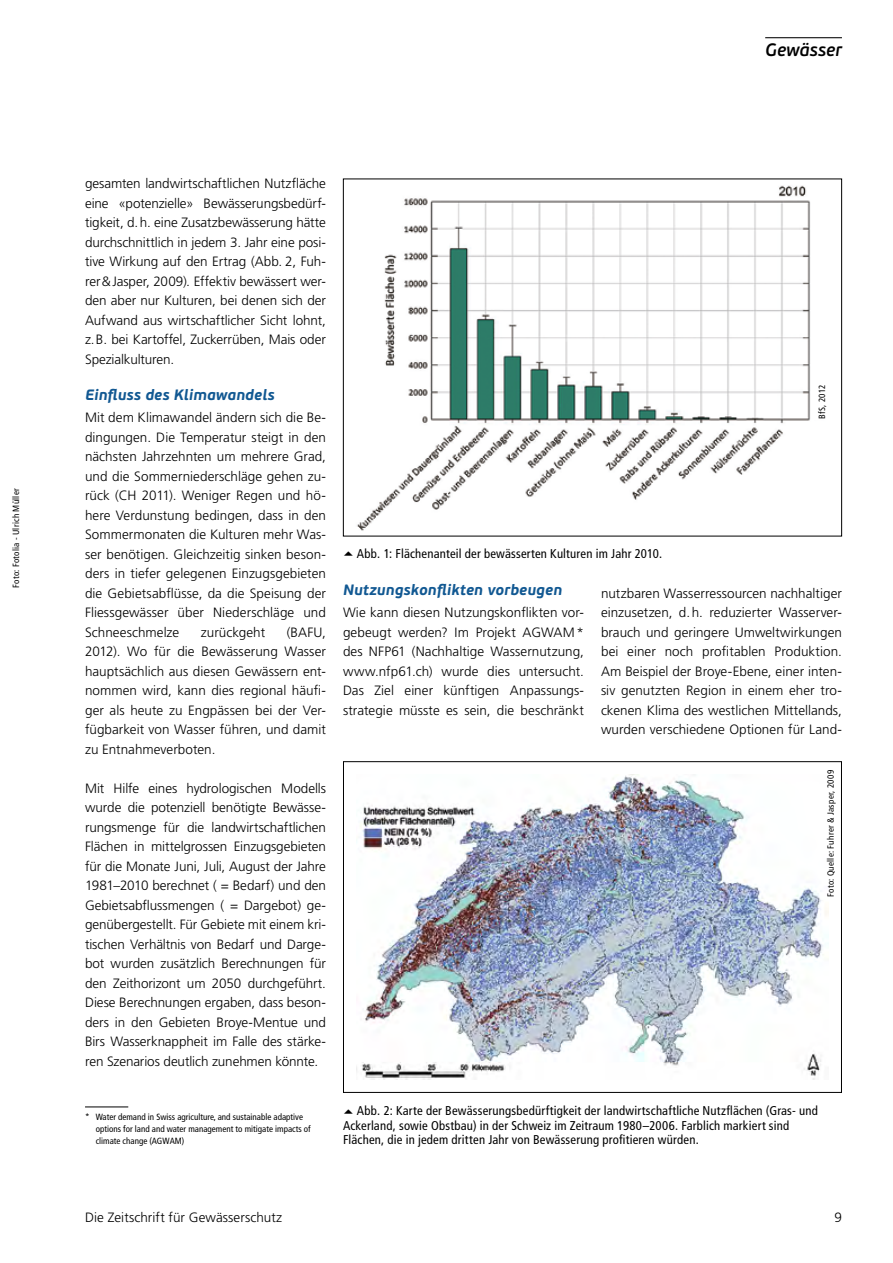
<style>
.page{position:relative;width:893px;height:1263px;background:#fff}
.page>*{position:absolute;margin:0;border:0;box-sizing:border-box;transform-origin:0 0}
.t1{font:italic 600 18px "PF Beau Sans Pro";letter-spacing:-.005em;color:#000}
.t2{font:italic 700 15px "PF Beau Sans Pro";letter-spacing:.005em;color:#115892}
.t3{font:300 13.5px/19.5px "Frutiger LT Std";color:#000;text-align:justify}
.t4{font:condensed 12.75px/14.2px "Frutiger LT Std";letter-spacing:.015em;color:#000}
.t5{font:condensed 9px/12px "Frutiger LT Std";color:#000}
.t6{font:condensed 9px "Frutiger LT Std";letter-spacing:.03em;color:#000}
.s1{font-style:italic}
</style>
<div class="page">
<hr style="left:765px;top:37px;width:77px;height:1px;background:#000">
<img style="left:357px;top:185px;width:454px;height:346px">
<img style="left:360px;top:774px;width:468px;height:306px">
<hr style="left:85px;top:1107px;width:43px;height:1px;background:#000">
<p class="t6" style="left:11px;top:588px;width:101px;rotate:-90deg">Foto: Fotolia - Ulrich Müller</p>
<h1 class="t1" style="left:765px;top:39px;width:78px">Gewässer</h1>
<p class="t3" style="left:85px;top:174px;width:242px">gesamten landwirtschaftlichen Nutzfläche eine «potenzielle» Bewässerungsbedürf&shy;tigkeit, d.h. eine Zusatzbewässerung hätte durchschnittlich in jedem 3. Jahr eine posi&shy;tive Wirkung auf den Ertrag (Abb. 2, Fuh&shy;rer&amp;Jasper, 2009)<span class="s1">.</span> Effektiv bewässert wer&shy;den aber nur Kulturen, bei denen sich der Aufwand aus wirtschaftlicher Sicht lohnt, z.B. bei Kartoffel, Zuckerrüben, Mais oder Spezialkulturen.</p>
<p class="t2" style="left:85px;top:385px;width:191px">Einfluss des Klimawandels</p>
<p class="t3" style="left:85px;top:408px;width:242px">Mit dem Klimawandel ändern sich die Be&shy;dingungen. Die Temperatur steigt in den nächsten Jahrzehnten um mehrere Grad, und die Sommerniederschläge gehen zu&shy;rück (CH 2011). Weniger Regen und hö&shy;here Verdunstung bedingen, dass in den Sommermonaten die Kulturen mehr Was&shy;ser benötigen. Gleichzeitig sinken beson&shy;ders in tiefer gelegenen Einzugsgebieten die Gebietsabflüsse, da die Speisung der Fliessgewässer über Niederschläge und Schneeschmelze</p>
<p class="t3" style="left:85px;top:623px;width:242px;text-indent:202px">(BAFU, 2012). Wo für die Bewässerung Wasser hauptsächlich aus diesen Gewässern ent&shy;nommen wird, kann dies regional häufi&shy;ger als heute zu Engpässen bei der Ver&shy;fügbarkeit von Wasser führen, und damit zu Entnahmeverboten.</p>
<p class="t3" style="left:85px;top:778px;width:242px">Mit Hilfe eines hydrologischen Modells wurde die potenziell benötigte Bewässe&shy;rungsmenge für die landwirtschaftlichen Flächen in mittelgrossen Einzugsgebieten für die Monate Juni, Juli, August der Jahre 1981–2010 berechnet ( = Bedarf) und den Gebietsabflussmengen ( = Dargebot) ge&shy;genübergestellt. Für Gebiete mit einem kri&shy;tischen Verhältnis von Bedarf und Darge&shy;bot wurden zusätzlich Berechnungen für den Zeithorizont um 2050 durchgeführt.<br>Diese Berechnungen ergaben, dass beson&shy;ders in den Gebieten Broye-Mentue und Birs Wasserknappheit im Falle des stärke&shy;ren Szenarios deutlich zunehmen könnte.</p>
<p class="t3" style="left:201px;top:623px;width:66px">zurückgeht</p>
<p class="t5" style="left:96px;top:1111px;width:217px;text-indent:-11px">* Water demand in Swiss agriculture, and sustainable adaptive options for land and water management to mitigate impacts of climate change (AGWAM)</p>
<p class="t4" style="left:357px;top:547px;width:307px">Abb. 1: Flächenanteil der bewässerten Kulturen im Jahr 2010.</p>
<p class="t5" style="left:816px;top:419px;width:36px;rotate:-90deg">BfS, 2012</p>
<p class="t2" style="left:343px;top:580px;width:221px">Nutzungskonflikten vorbeugen</p>
<p class="t3" style="left:343px;top:603px;width:242px">Wie kann diesen Nutzungskonflikten vor&shy;gebeugt werden? Im Projekt AGWAM* des NFP61 (Nachhaltige Wassernutzung, www.nfp61.ch) wurde dies untersucht.<br>Das Ziel einer künftigen Anpassungs&shy;strategie müsste es sein, die beschränkt</p>
<p class="t3" style="left:601px;top:584px;width:242px">nutzbaren Wasserressourcen nachhaltiger einzusetzen, d.h. reduzierter Wasserver&shy;brauch und geringere Umweltwirkungen bei einer noch profitablen Produktion.<br>Am Beispiel der Broye-Ebene, einer inten&shy;siv genutzten Region in einem eher tro&shy;ckenen Klima des westlichen Mittellands, wurden verschiedene Optionen für Land-</p>
<p class="t6" style="left:825px;top:897px;width:129px;rotate:-90deg">Foto: Quelle: Fuhrer &amp; Jasper, 2009</p>
<p class="t4" style="left:343px;top:1104px;width:476px;text-indent:14px">Abb. 2: Karte der Bewässerungsbedürftigkeit der landwirtschaftliche Nutzflächen (Gras- und<br>Ackerland, sowie Obstbau) in der Schweiz im Zeitraum 1980–2006. Farblich markiert sind<br>Flächen, die in jedem dritten Jahr von Bewässerung profitieren würden.</p>
<p class="t3" style="left:85px;top:1208px;width:199px">Die Zeitschrift für Gewässerschutz</p>
<p class="t3" style="left:834px;top:1208px;width:9px">9</p>
</div>
